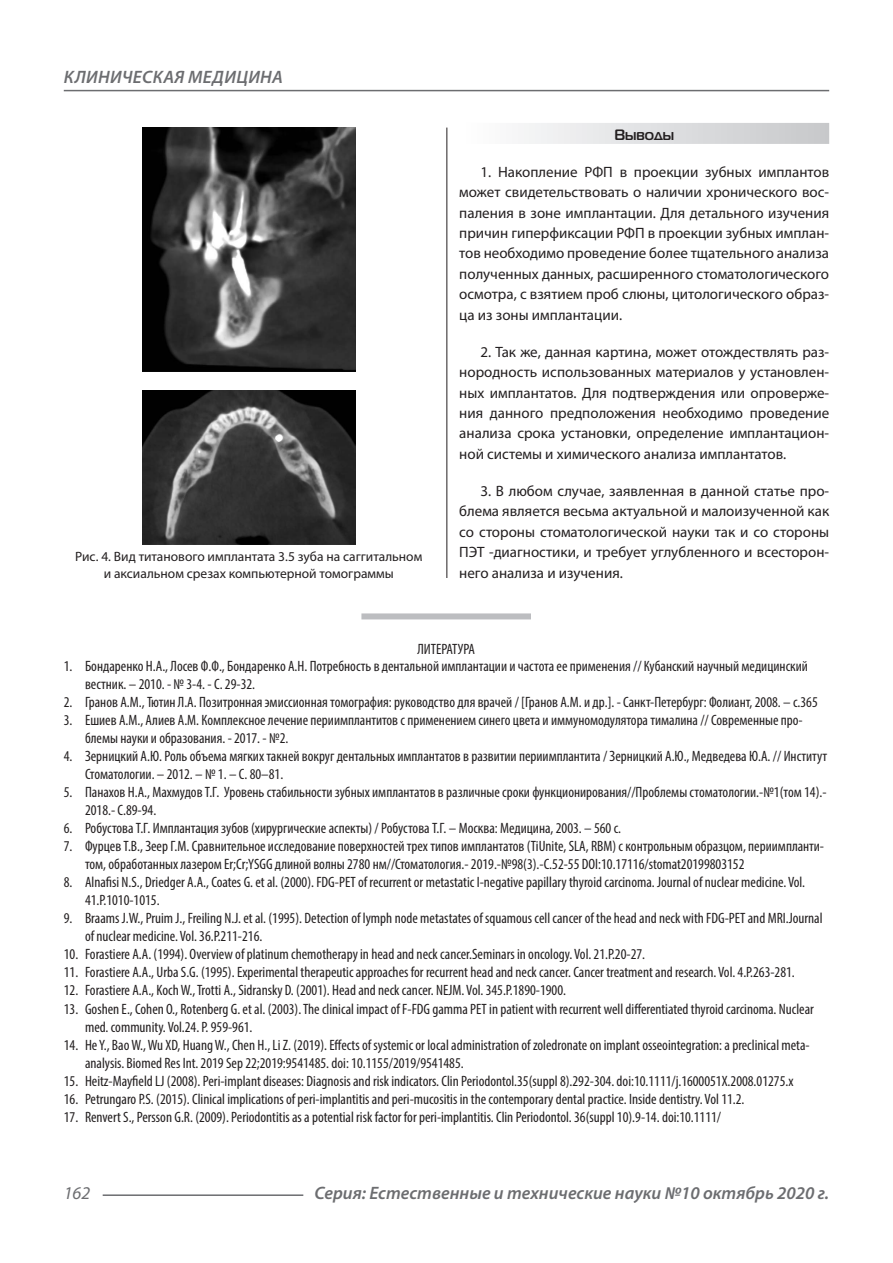
<style>
.page{position:relative;width:893px;height:1263px;background:#fff}
.page>*{position:absolute;margin:0;border:0;box-sizing:border-box;transform-origin:0 0}
.t1{font:italic 600 18px "Myriad Pro";color:#6c6d70}
.t2{font:italic 600 18px "Myriad Pro";letter-spacing:.02em;color:#6c6d70}
.t3{font:italic 18px "Myriad Pro";color:#6c6d70}
.Библиография_Литерат{font:condensed 15px/18px "Myriad Pro";color:#231f20}
.Статья_текст{font:15px/20.4px "Myriad Pro";color:#231f20;text-align:justify}
.Статья_подзаголовок{font:700 15px "Magistral C";color:#231f20}
.Статья_текст-2{font:13.5px "Myriad Pro";color:#231f20}
</style>
<div class="page">
<hr style="left:446px;top:128px;width:1px;height:1007px;background:#231f20">
<hr style="left:103px;top:1194px;width:200px;height:2px;background:#6c6d70">
<hr style="left:64px;top:90px;width:765px;height:1px;background:#6c6d70">
<img style="left:142px;top:128px;width:213px;height:243px">
<img style="left:142px;top:391px;width:213px;height:154px">
<div style="left:459px;top:123px;width:370px;height:21px;background:linear-gradient(to right,#fefeff,#c6c8ca)"></div>
<div style="left:437px;top:578px;width:18px;height:575px;background:#fff"></div>
<div style="left:361px;top:613px;width:170px;height:6px;background:#bcbdc0"></div>
<p class="t2" style="left:64px;top:66px;width:220px">КЛИНИЧЕСКАЯ МЕДИЦИНА</p>
<p class="Статья_текст-2" style="left:75px;top:548px;width:349px">Рис. 4. Вид титанового имплантата 3.5 зуба на саггитальном</p>
<p class="Статья_текст-2" style="left:104px;top:565px;width:292px">и аксиальном срезах компьютерной томограммы</p>
<p class="Статья_подзаголовок" style="left:614px;top:125px;width:61px">Выводы</p>
<p class="Статья_текст" style="left:459px;top:162px;width:371px;text-indent:21px">1. Накопление РФП в проекции зубных имплантов может свидетельствовать о наличии хронического вос&shy;паления в зоне имплантации. Для детального изучения причин гиперфиксации РФП в проекции зубных имплан&shy;тов необходимо проведение более тщательного анализа полученных данных, расширенного стоматологического осмотра, с взятием проб слюны, цитологического образ&shy;ца из зоны имплантации.</p>
<p class="Статья_текст" style="left:459px;top:341px;width:371px;text-indent:21px">2. Так же, данная картина, может отождествлять раз&shy;нородность использованных материалов у установлен&shy;ных имплантатов. Для подтверждения или опроверже&shy;ния данного предположения необходимо проведение анализа срока установки, определение имплантацион&shy;ной системы и химического анализа имплантатов.</p>
<p class="Статья_текст" style="left:459px;top:481px;width:371px;text-indent:21px">3. В любом случае, заявленная в данной статье про&shy;блема является весьма актуальной и малоизученной как со стороны стоматологической науки так и со стороны ПЭТ -диагностики, и требует углубленного и всесторон&shy;него анализа и изучения.</p>
<p class="Библиография_Литерат" style="left:417px;top:639px;width:59px">ЛИТЕРАТУРА</p>
<p class="Библиография_Литерат" style="left:85px;top:657px;width:724px;text-indent:-21px">1. Бондаренко Н.А., Лосев Ф.Ф., Бондаренко А.Н. Потребность в дентальной имплантации и частота ее применения // Кубанский научный медицинский вестник. – 2010. - № 3-4. - С. 29-32.</p>
<p class="Библиография_Литерат" style="left:64px;top:693px;width:755px">2. Гранов А.М., Тютин Л.А. Позитронная эмиссионная томография: руководство для врачей / [Гранов А.М. и др.]. - Санкт-Петербург: Фолиант, 2008. – с.365</p>
<p class="Библиография_Литерат" style="left:85px;top:711px;width:719px;text-indent:-21px">3. Ешиев А.М., Алиев А.М. Комплексное лечение периимплантитов с применением синего цвета и иммуномодулятора тималина // Современные про&shy;блемы науки и образования. - 2017. - №2.</p>
<p class="Библиография_Литерат" style="left:85px;top:747px;width:744px;text-indent:-21px">4. Зерницкий А.Ю. Роль объема мягких такней вокруг дентальных имплантатов в развитии периимплантита / Зерницкий А.Ю., Медведева Ю.А. // Институт<br>Стоматологии. – 2012. – № 1. – С. 80–81.</p>
<p class="Библиография_Литерат" style="left:85px;top:783px;width:743px;text-indent:-21px">5. Панахов Н.А., Махмудов Т.Г. Уровень стабильности зубных имплантатов в различные сроки функционирования//Проблемы стоматологии.-№1(том 14).-<br>2018.- С.89-94.</p>
<p class="Библиография_Литерат" style="left:64px;top:819px;width:559px">6. Робустова Т.Г. Имплaнтация зубoв (хирургические aспекты) / Робустова Т.Г. – Москва: Медицина, 2003. – 560 с.</p>
<p class="Библиография_Литерат" style="left:85px;top:837px;width:741px;text-indent:-21px">7. Фурцев Т.В., Зеер Г.М. Сравнительное исследование поверхностей трех типов имплантатов (TiUnite, SLA, RBM) с контрольным образцом, периимпланти&shy;том, обработанных лазером Er;Cr;YSGG длиной волны 2780 нм//Стоматология.- 2019.-№98(3).-С.52-55 DOI:10.17116/stomat20199803152</p>
<p class="Библиография_Литерат" style="left:85px;top:873px;width:722px;text-indent:-21px">8. Alnafisi N.S., Driedger A.A., Coates G. et al. (2000). FDG-PET of recurrent or metastatic I-negative papillary thyroid carcinoma. Journal of nuclear medicine. Vol.<br>41.P.1010-1015.</p>
<p class="Библиография_Литерат" style="left:85px;top:909px;width:739px;text-indent:-21px">9. Braams J.W., Pruim J., Freiling N.J. et al. (1995). Detection of lymph node metastates of squamous cell cancer of the head and neck with FDG-PET and MRI.Journal of nuclear medicine. Vol. 36.P.211-216.</p>
<p class="Библиография_Литерат" style="left:64px;top:945px;width:583px">10. Forastiere A.A. (1994). Overview of platinum chemotherapy in head and neck cancer.Seminars in oncology. Vol. 21.P.20-27.</p>
<p class="Библиография_Литерат" style="left:64px;top:963px;width:733px">11. Forastiere A.A., Urba S.G. (1995). Experimental therapeutic approaches for recurrent head and neck cancer. Cancer treatment and research. Vol. 4.P.263-281.</p>
<p class="Библиография_Литерат" style="left:64px;top:981px;width:504px">12. Forastiere A.A., Koch W., Trotti A., Sidransky D. (2001). Head and neck cancer. NEJM. Vol. 345.P.1890-1900.</p>
<p class="Библиография_Литерат" style="left:85px;top:999px;width:730px;text-indent:-21px">13. Goshen E., Cohen O., Rotenberg G. et al. (2003). The clinical impact of F-FDG gamma PET in patient with recurrent well differentiated thyroid carcinoma. Nuclear med. community. Vol.24. P. 959-961.</p>
<p class="Библиография_Литерат" style="left:85px;top:1035px;width:726px;text-indent:-21px">14. He Y., Bao W., Wu XD, Huang W., Chen H., Li Z. (2019). Effects of systemic or local administration of zoledronate on implant osseointegration: a preclinical meta&shy;analysis. Biomed Res Int. 2019 Sep 22;2019:9541485. doi: 10.1155/2019/9541485.</p>
<p class="Библиография_Литерат" style="left:64px;top:1071px;width:731px">15. Heitz-Mayfield LJ (2008). Peri-implant diseases: Diagnosis and risk indicators. Clin Periodontol.35(suppl 8).292-304. doi:10.1111/j.1600051X.2008.01275.x</p>
<p class="Библиография_Литерат" style="left:64px;top:1089px;width:682px">16. Petrungaro P.S. (2015). Clinical implications of peri-implantitis and peri-mucositis in the contemporary dental practice. Inside dentistry. Vol 11.2.</p>
<p class="Библиография_Литерат" style="left:64px;top:1107px;width:659px">17. Renvert S., Persson G.R. (2009). Periodontitis as a potential risk factor for peri-implantitis. Clin Periodontol. 36(suppl 10).9-14. doi:10.1111/</p>
<p class="t3" style="left:64px;top:1182px;width:28px">162</p>
<p class="t1" style="left:314px;top:1182px;width:516px">Серия: Естественные и технические науки №10 октябрь 2020 г.</p>
</div>
